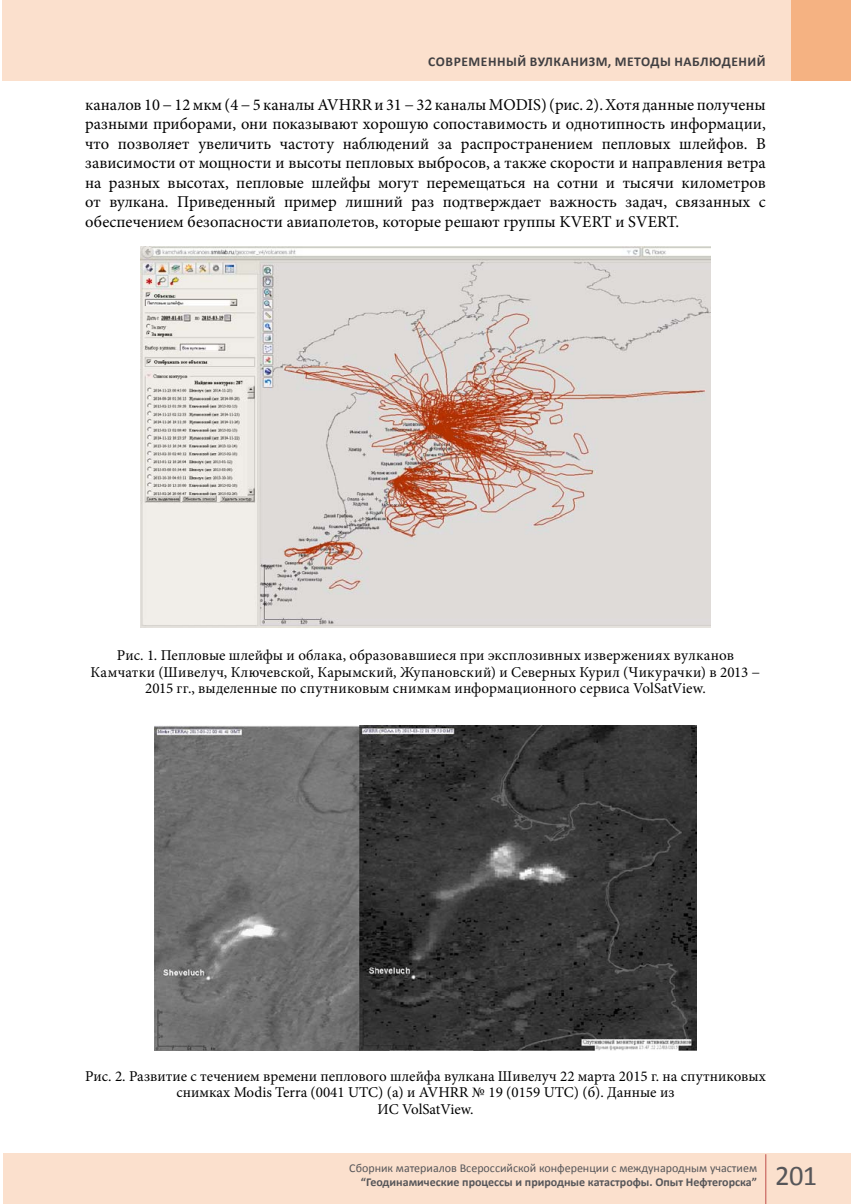
<style>
.page{position:relative;width:851px;height:1204px;background:#fff}
.page>*{position:absolute;margin:0;border:0;box-sizing:border-box;transform-origin:0 0}
.t1{font:28.5px "Calibri";color:#565659}
.Обычный{font:16.5px/19.5px "Minion Pro";color:#000;text-align:justify}
.podpis_risunkov{font:15px/16.5px "Minion Pro";letter-spacing:.01em;color:#000;text-align:center}
.Обычный-2{font:15px/16.5px "Minion Pro";color:#000;text-align:center}
.t2{font:700 13.5px "Calibri";letter-spacing:.04em;color:#414042}
.t3{font:12px "Calibri";color:#565659}
.t4{font:700 12px "Calibri";color:#565659}
</style>
<div class="page">
<div style="left:2px;top:0;width:848px;height:80px;background:#fbe0cd"></div>
<div style="left:3px;top:1153px;width:847px;height:50px;background:#fbe0cd"></div>
<hr style="left:765px;top:1154px;width:1px;height:49px;background:#c0504d">
<div style="left:790px;top:0;width:60px;height:80px;background:#f5b282"></div>
<img style="left:141px;top:246px;width:569px;height:381px">
<img style="left:154px;top:725px;width:542px;height:324px">
<p class="t2" style="left:428px;top:53px;width:339px">СОВРЕМЕННЫЙ ВУЛКАНИЗМ, МЕТОДЫ НАБЛЮДЕНИЙ</p>
<p class="Обычный" style="left:85px;top:95px;width:682px">каналов 10 − 12 мкм (4 − 5 каналы AVHRR и 31 − 32 каналы MODIS) (рис. 2). Хотя данные получены разными приборами, они показывают хорошую сопоставимость и однотипность информации, что позволяет увеличить частоту наблюдений за распространением пепловых шлейфов. В зависимости от мощности и высоты пепловых выбросов, а также скорости и направления ветра на разных высотах, пепловые шлейфы могут перемещаться на сотни и тысячи километров от вулкана. Приведенный пример лишний раз подтверждает важность задач, связанных с обеспечением безопасности авиаполетов, которые решают группы KVERT и SVERT.</p>
<p class="podpis_risunkov" style="left:91px;top:647px;width:671px">Рис. 1. Пепловые шлейфы и облака, образовавшиеся при эксплозивных извержениях вулканов<br>Камчатки (Шивелуч, Ключевской, Карымский, Жупановский) и Северных Курил (Чикурачки) в 2013 −<br>2015 гг., выделенные по спутниковым снимкам информационного сервиса VolSatView.</p>
<p class="Обычный-2" style="left:85px;top:1067px;width:682px">Рис. 2. Развитие с течением времени пеплового шлейфа вулкана Шивелуч 22 марта 2015 г. на спутниковых снимках Modis Terra (0041 UTC) (а) и AVHRR № 19 (0159 UTC) (б). Данные из</p>
<p class="Обычный-2" style="left:377px;top:1100px;width:97px">ИС VolSatView.</p>
<p class="t3" style="left:349px;top:1160px;width:409px">Сборник материалов Всероссийской конференции с международным участием</p>
<p class="t4" style="left:361px;top:1173px;width:397px">“Геодинамические процессы и природные катастрофы. Опыт Нефтегорска”</p>
<h1 class="t1" style="left:775px;top:1157px;width:44px">201</h1>
</div>
